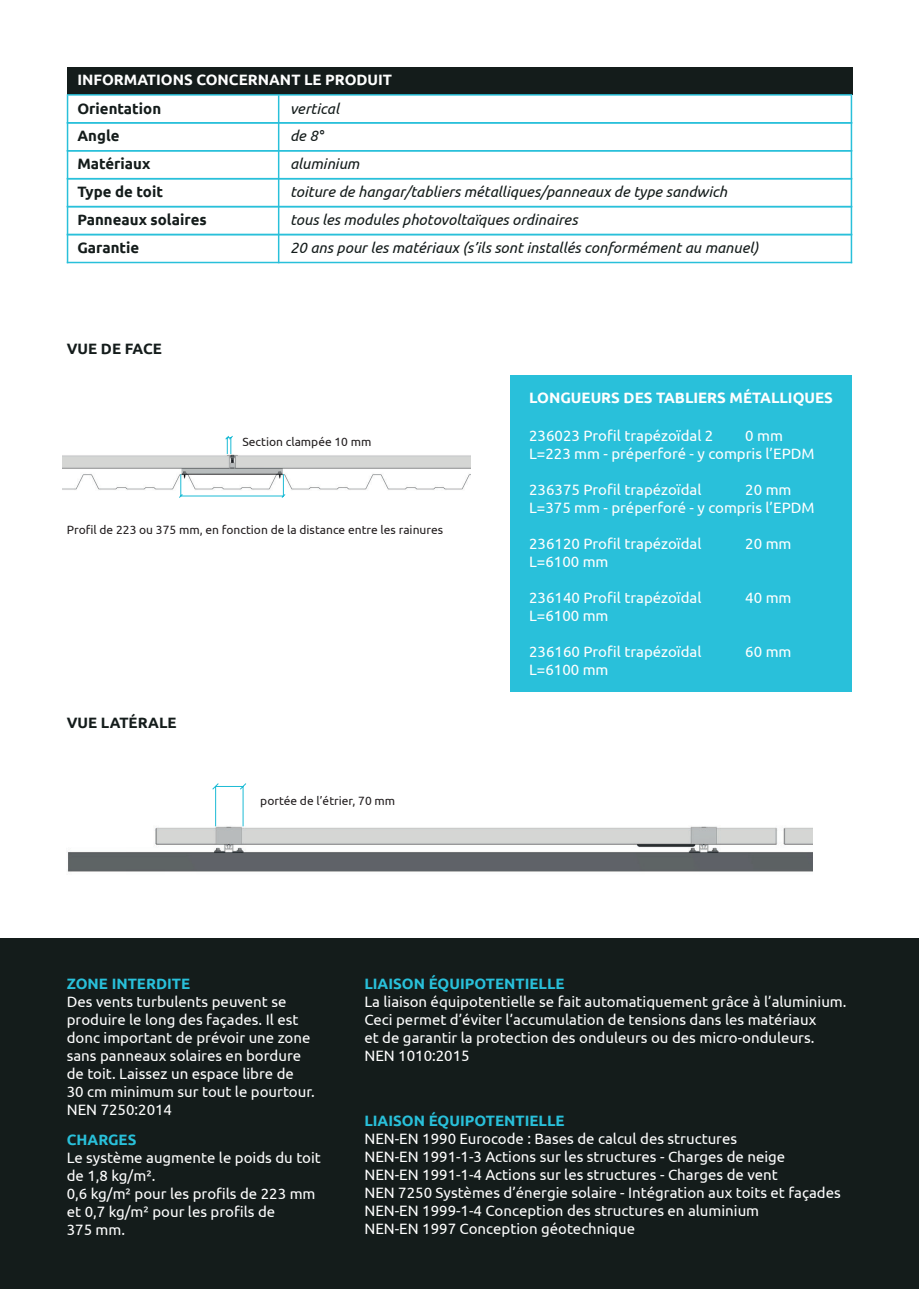
<style>
.page{position:relative;width:919px;height:1289px;background:#fff}
.page>*{position:absolute;margin:0;border:0;box-sizing:border-box;transform-origin:0 0}
.t1{font:15px/18px "Ubuntu";color:#fff}
.t2{font:italic 15px "Ubuntu";color:#141c1b}
.t3{font:700 15px "Ubuntu";color:#141c1b}
.t4{font:700 15px "Ubuntu";color:#29c0da}
.t5{font:700 15px "Ubuntu";color:#fff}
.t6{font:12px "Ubuntu";color:#231f20}
</style>
<div class="page">
<div style="left:0;top:938px;width:918px;height:350px;background:#141c1b"></div>
<div style="left:67px;top:67px;width:785px;height:28px;background:#141c1b"></div>
<hr style="left:67px;top:122px;width:785px;height:2px;background:#29c0da">
<hr style="left:67px;top:94px;width:785px;height:2px;background:#29c0da">
<hr style="left:67px;top:150px;width:785px;height:1px;background:#29c0da">
<hr style="left:67px;top:178px;width:785px;height:1px;background:#29c0da">
<hr style="left:67px;top:206px;width:785px;height:1px;background:#29c0da">
<hr style="left:67px;top:234px;width:785px;height:1px;background:#29c0da">
<hr style="left:67px;top:262px;width:785px;height:1px;background:#29c0da">
<hr style="left:278px;top:95px;width:1px;height:168px;background:#29c0da">
<hr style="left:850px;top:95px;width:2px;height:168px;background:#29c0da">
<hr style="left:67px;top:95px;width:1px;height:168px;background:#29c0da">
<img style="left:63px;top:455px;width:407px;height:40px">
<svg style="left:179px;top:435px;width:106px;height:63px"></svg>
<img style="left:67px;top:826px;width:745px;height:46px">
<svg style="left:212px;top:783px;width:35px;height:44px"></svg>
<div style="left:510px;top:375px;width:342px;height:317px;background:#29c0da"></div>
<p class="t5" style="left:77px;top:71px;width:316px">INFORMATIONS CONCERNANT LE PRODUIT</p>
<p class="t3" style="left:77px;top:99px;width:85px">Orientation</p>
<p class="t2" style="left:290px;top:99px;width:51px">vertical</p>
<p class="t2" style="left:290px;top:127px;width:34px">de 8°</p>
<p class="t2" style="left:290px;top:155px;width:71px">aluminium</p>
<p class="t2" style="left:290px;top:183px;width:438px">toiture de hangar/tabliers métalliques/panneaux de type sandwich</p>
<p class="t2" style="left:290px;top:210px;width:289px">tous les modules photovoltaïques ordinaires</p>
<p class="t2" style="left:290px;top:239px;width:470px">20 ans pour les matériaux (s’ils sont installés conformément au manuel)</p>
<p class="t3" style="left:77px;top:127px;width:44px">Angle</p>
<p class="t3" style="left:77px;top:155px;width:74px">Matériaux</p>
<p class="t3" style="left:77px;top:183px;width:87px">Type de toit</p>
<p class="t3" style="left:77px;top:211px;width:131px">Panneaux solaires</p>
<p class="t3" style="left:77px;top:239px;width:63px">Garantie</p>
<p class="t3" style="left:67px;top:339px;width:97px">VUE DE FACE</p>
<p class="t6" style="left:242px;top:435px;width:130px">Section clampée 10 mm</p>
<p class="t6" style="left:67px;top:522px;width:378px">Profil de 223 ou 375 mm, en fonction de la distance entre les rainures</p>
<p class="t3" style="left:67px;top:714px;width:111px">VUE LATÉRALE</p>
<p class="t6" style="left:260px;top:793px;width:136px">portée de l’étrier, 70 mm</p>
<p class="t5" style="left:529px;top:389px;width:305px">LONGUEURS DES TABLIERS MÉTALLIQUES</p>
<p class="t1" style="left:529px;top:426px;width:186px">236023 Profil trapézoïdal 2</p>
<p class="t1" style="left:745px;top:426px;width:39px">0 mm</p>
<p class="t1" style="left:529px;top:444px;width:287px">L=223 mm - préperforé - y compris l’EPDM</p>
<p class="t1" style="left:529px;top:480px;width:174px">236375 Profil trapézoïdal</p>
<p class="t1" style="left:745px;top:480px;width:48px">20 mm</p>
<p class="t1" style="left:529px;top:498px;width:287px">L=375 mm - préperforé - y compris l’EPDM</p>
<p class="t1" style="left:529px;top:534px;width:174px">236120 Profil trapézoïdal</p>
<p class="t1" style="left:745px;top:534px;width:48px">20 mm</p>
<p class="t1" style="left:529px;top:552px;width:81px">L=6100 mm</p>
<p class="t1" style="left:529px;top:588px;width:174px">236140 Profil trapézoïdal</p>
<p class="t1" style="left:745px;top:588px;width:48px">40 mm</p>
<p class="t1" style="left:529px;top:606px;width:81px">L=6100 mm</p>
<p class="t1" style="left:529px;top:642px;width:174px">236160 Profil trapézoïdal</p>
<p class="t1" style="left:745px;top:642px;width:48px">60 mm</p>
<p class="t1" style="left:529px;top:660px;width:81px">L=6100 mm</p>
<p class="t4" style="left:67px;top:974px;width:125px">ZONE INTERDITE</p>
<p class="t1" style="left:67px;top:991px;width:250px">Des vents turbulents peuvent se produire le long des façades. Il est donc important de prévoir une zone sans panneaux solaires en bordure de toit. Laissez un espace libre de<br>30 cm minimum sur tout le pourtour.<br>NEN 7250:2014</p>
<p class="t4" style="left:67px;top:1130px;width:71px">CHARGES</p>
<p class="t1" style="left:67px;top:1148px;width:255px">Le système augmente le poids du toit de 1,8 kg/m².</p>
<p class="t1" style="left:67px;top:1184px;width:250px">0,6 kg/m² pour les profils de 223 mm et 0,7 kg/m² pour les profils de<br>375 mm.</p>
<p class="t4" style="left:364px;top:974px;width:202px">LIAISON ÉQUIPOTENTIELLE</p>
<p class="t1" style="left:364px;top:991px;width:483px">La liaison équipotentielle se fait automatiquement grâce à l’aluminium.<br>Ceci permet d’éviter l’accumulation de tensions dans les matériaux<br>et de garantir la protection des onduleurs ou des micro-onduleurs.<br>NEN 1010:2015</p>
<p class="t4" style="left:364px;top:1111px;width:202px">LIAISON ÉQUIPOTENTIELLE</p>
<p class="t1" style="left:364px;top:1129px;width:374px">NEN-EN 1990 Eurocode : Bases de calcul des structures</p>
<p class="t1" style="left:364px;top:1147px;width:422px">NEN-EN 1991-1-3 Actions sur les structures - Charges de neige</p>
<p class="t1" style="left:364px;top:1165px;width:415px">NEN-EN 1991-1-4 Actions sur les structures - Charges de vent</p>
<p class="t1" style="left:364px;top:1183px;width:478px">NEN 7250 Systèmes d’énergie solaire - Intégration aux toits et façades</p>
<p class="t1" style="left:364px;top:1201px;width:396px">NEN-EN 1999-1-4 Conception des structures en aluminium</p>
<p class="t1" style="left:364px;top:1219px;width:272px">NEN-EN 1997 Conception géotechnique</p>
</div>
